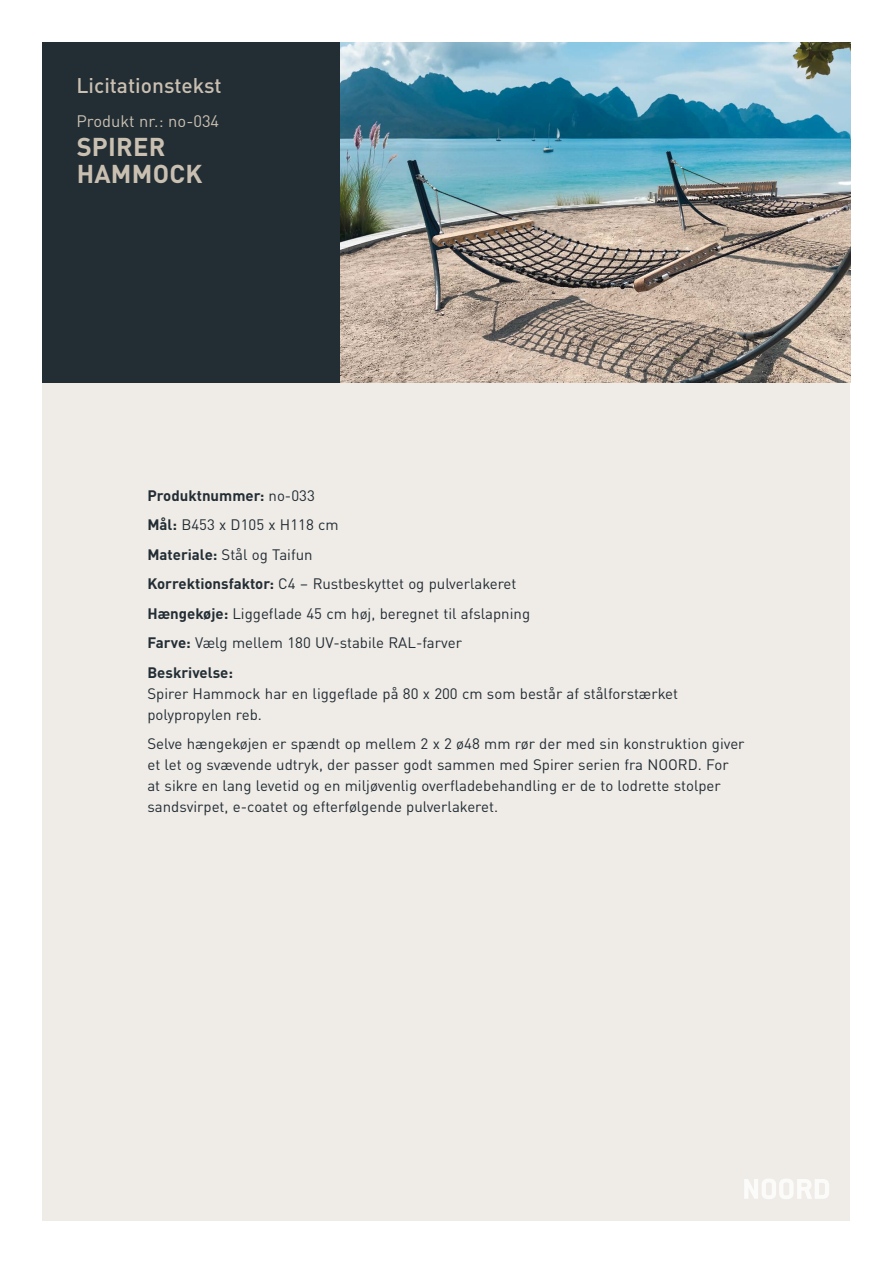
<style>
.page{position:relative;width:893px;height:1263px;background:#fff}
.page>*{position:absolute;margin:0;border:0;box-sizing:border-box;transform-origin:0 0}
.t1{font:700 25.5px/27px "DIN Pro";letter-spacing:.01em;color:#cac0b1}
.t2{font:500 21px "DIN Pro";color:#cac0b1}
.t3{font:16.5px "DIN Pro";color:#cac0b1}
.t4{font:15px/29.5px "DIN Pro";color:#222d34}
.s1{font-weight:700}
</style>
<div class="page">
<div style="left:43px;top:43px;width:807px;height:340px;background:#222d34"></div>
<div style="left:43px;top:383px;width:807px;height:837px;background:#efebe7"></div>
<img style="left:340px;top:43px;width:510px;height:340px">
<svg style="left:744px;top:1179px;width:85px;height:20px"></svg>
<h2 class="t2" style="left:77px;top:69px;width:146px">Licitationstekst</h2>
<p class="t3" style="left:77px;top:109px;width:144px">Produkt nr.: no-034</p>
<h1 class="t1" style="left:77px;top:132px;width:127px">SPIRER<br>HAMMOCK</h1>
<p class="t4" style="left:147px;top:479px;width:384px"><span class="s1">Produktnummer:</span> no-033<br><span class="s1">Mål:</span> B453 x D105 x H118 cm<br><span class="s1">Materiale:</span> Stål og Taifun<br><span class="s1">Korrektionsfaktor:</span> C4 – Rustbeskyttet og pulverlakeret <span class="s1">Hængekøje:</span> Liggeflade 45 cm høj, beregnet til afslapning <span class="s1">Farve:</span> Vælg mellem 180 UV-stabile RAL-farver <span class="s1">Beskrivelse:</span></p>
<p class="t4" style="left:147px;top:682px;width:532px;line-height:21px">Spirer Hammock har en liggeflade på 80 x 200 cm som består af stålforstærket polypropylen reb.</p>
<p class="t4" style="left:147px;top:732px;width:599px;line-height:21px">Selve hængekøjen er spændt op mellem 2 x 2 ø48 mm rør der med sin konstruktion giver et let og svævende udtryk, der passer godt sammen med Spirer serien fra NOORD. For at sikre en lang levetid og en miljøvenlig overfladebehandling er de to lodrette stolper sandsvirpet, e-coatet og efterfølgende pulverlakeret.</p>
</div>
